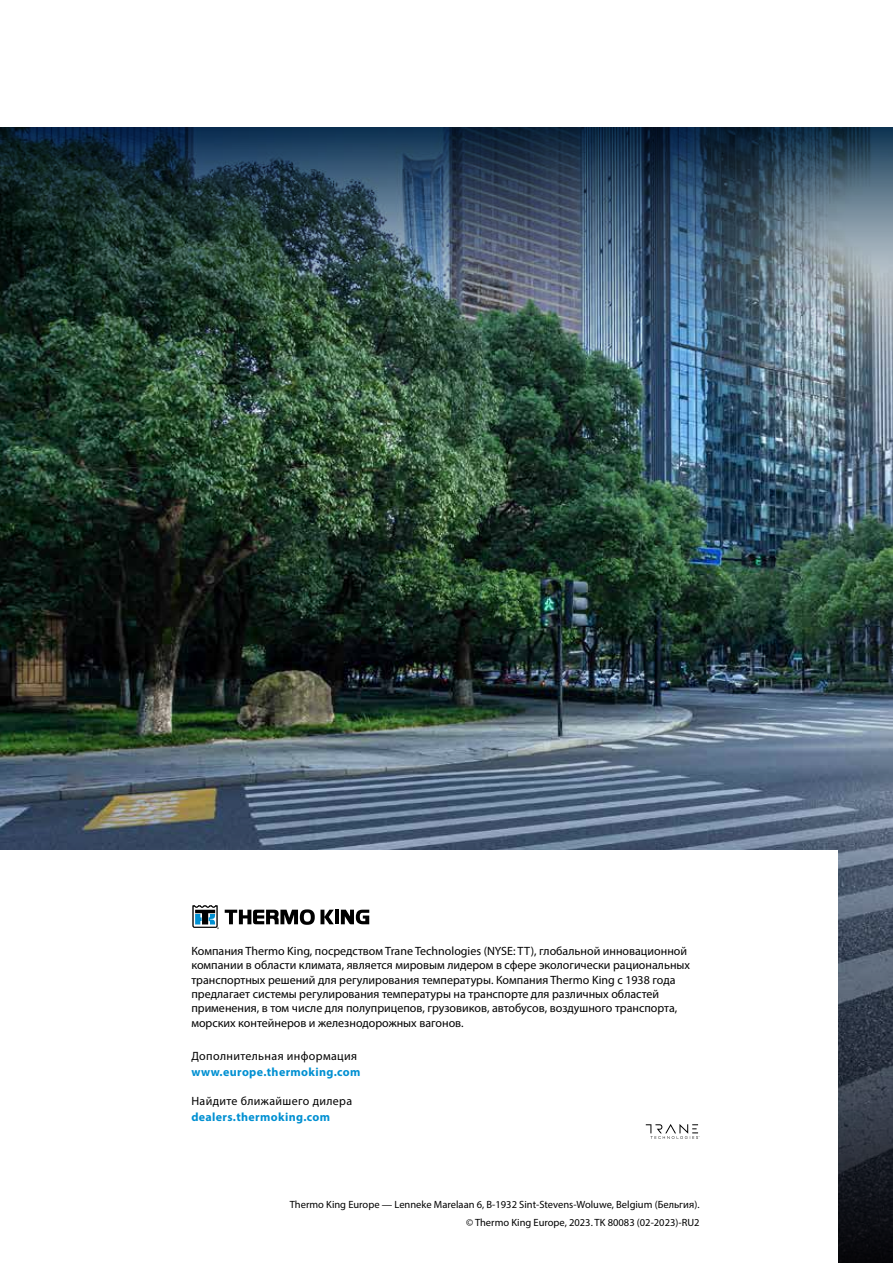
<style>
.page{position:relative;width:893px;height:1263px;background:#fff}
.page>*{position:absolute;margin:0;border:0;box-sizing:border-box;transform-origin:0 0}
.t1{font:12px/14.4px "Myriad Pro";color:#000}
.t2{font:12px "Myriad Pro";letter-spacing:.03em;color:#000}
.t3{font:700 12px "Myriad Pro";letter-spacing:.03em;color:#0090d2}
.t4{font:10.5px/18px "Myriad Pro";color:#000;text-align:right}
</style>
<div class="page">
<img style="left:0;top:400px;width:893px;height:246px">
<img style="left:0;top:646px;width:893px;height:617px">
<img style="left:0;top:128px;width:893px;height:272px">
<div style="left:0;top:850px;width:838px;height:413px;background:#fff"></div>
<svg style="left:225px;top:909px;width:109px;height:16px"></svg>
<hr style="left:335px;top:910px;width:4px;height:14px;background:#000">
<svg style="left:341px;top:910px;width:28px;height:14px"></svg>
<svg style="left:193px;top:905px;width:26px;height:24px"></svg>
<svg style="left:646px;top:1124px;width:53px;height:15px"></svg>
<p class="t1" style="left:191px;top:943px;width:500px">Компания Thermo King, посредством Trane Technologies (NYSE: TT), глобальной инновационной компании в области климата, является мировым лидером в сфере экологически рациональных транспортных решений для регулирования температуры. Компания Thermo King с 1938 года предлагает системы регулирования температуры на транспорте для различных областей применения, в том числе для полуприцепов, грузовиков, автобусов, воздушного транспорта, морских контейнеров и железнодорожных вагонов.</p>
<p class="t2" style="left:191px;top:1048px;width:167px">Дополнительная информация</p>
<p class="t3" style="left:191px;top:1064px;width:171px">www.europe.thermoking.com</p>
<p class="t2" style="left:191px;top:1093px;width:162px">Найдите ближайшего дилера</p>
<p class="t3" style="left:191px;top:1109px;width:140px">dealers.thermoking.com</p>
<p class="t4" style="left:290px;top:1196px;width:411px">Thermo King Europe — Lenneke Marelaan 6, B-1932 Sint-Stevens-Woluwe, Belgium (Бельгия). © Thermo King Europe, 2023. TK 80083 (02-2023)-RU2</p>
</div>
